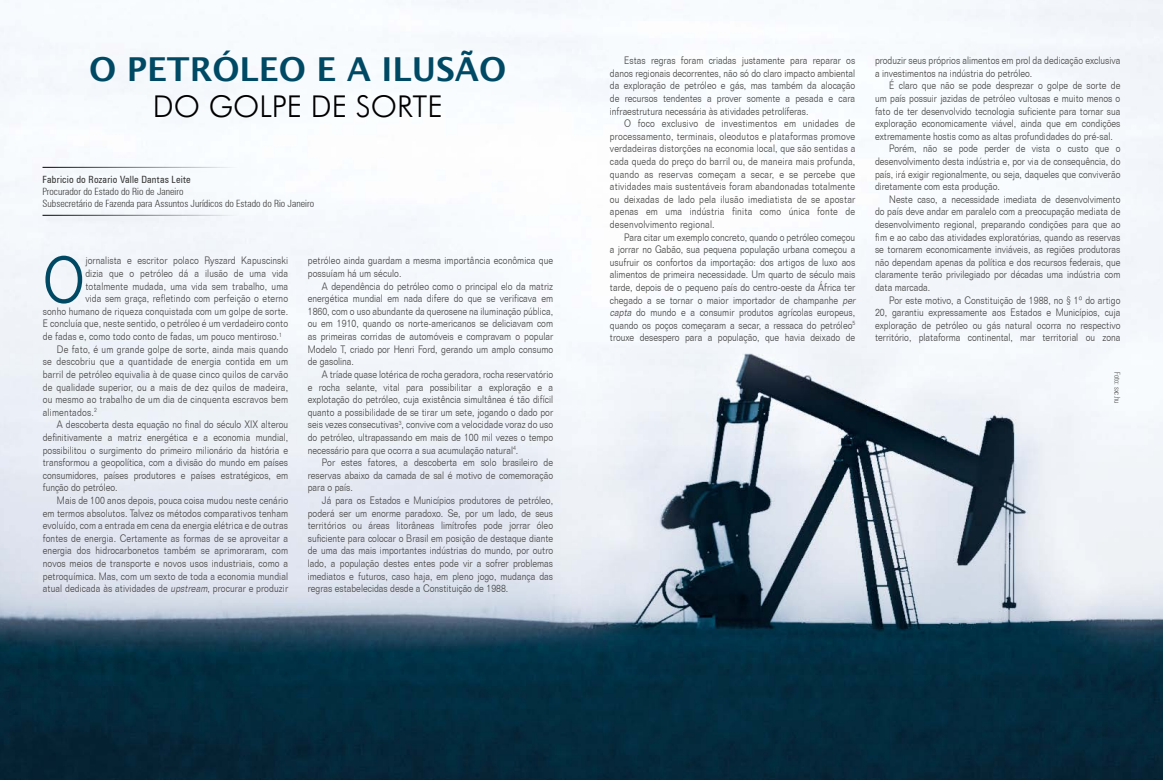
<style>
.page{position:relative;width:1163px;height:780px;background:#fff}
.page>*{position:absolute;margin:0;border:0;box-sizing:border-box;transform-origin:0 0}
.t1{font:300 63.5px "Folio BT";color:#004964;scale:.85 1}
.t2{font:600 33px "Lucida Sans";color:#004964}
.t3{font:300 30px "Futura BT";color:#000}
.t4{font:300 10.5px/12.6px "Folio BT";color:#4a4a49;text-align:justify;scale:.85 1}
.t5{font:300 10.5px "Folio BT";letter-spacing:.02em;color:#4a4a49;scale:.85 1}
.t6{font:300 condensed 10px/12px "Zurich BT";color:#3c3c3b}
.t7{font:condensed 10px "Zurich BT";letter-spacing:.02em;color:#3c3c3b}
.t8{font:300 condensed 8px "Zurich BT";color:#4a4a49;scale:.9 1}
.s1{font-style:italic}
</style>
<div class="page">
<img style="left:0;top:0;width:581px;height:780px">
<div style="left:41px;top:214px;width:266px;height:11px;background:#f2f5fa"></div>
<hr style="left:42px;top:215px;width:257px;height:1px;background:#000">
<div style="left:41px;top:166px;width:266px;height:11px;background:#f7fbfe"></div>
<hr style="left:42px;top:167px;width:257px;height:1px;background:#000">
<svg style="left:581px;top:0;width:581px;height:780px"></svg>
<h2 class="t2" style="left:89px;top:50px;width:419px">O PETRÓLEO E A ILUSÃO</h2>
<h3 class="t3" style="left:153px;top:88px;width:291px">DO GOlPE DE SORTE</h3>
<p class="t7" style="left:42px;top:173px;width:150px">Fabricio do Rozario Valle Dantas Leite</p>
<p class="t6" style="left:42px;top:185px;width:273px">Procurador do Estado do Rio de Janeiro<br>Subsecretário de Fazenda para Assuntos Jurídicos do Estado do Rio Janeiro</p>
<h1 class="t1" style="left:43px;top:241px;width:51px">O</h1>
<p class="t4" style="left:85px;top:254px;width:240px">jornalista e escritor polaco Ryszard Kapuscinski</p>
<p class="t4" style="left:85px;top:267px;width:240px">dizia que o petróleo dá a ilusão de uma vida</p>
<p class="t4" style="left:85px;top:279px;width:240px">totalmente mudada, uma vida sem trabalho, uma</p>
<p class="t4" style="left:85px;top:292px;width:240px">vida sem graça, refletindo com perfeição o eterno</p>
<p class="t4" style="left:43px;top:305px;width:290px">sonho humano de riqueza conquistada com um golpe de sorte.</p>
<p class="t4" style="left:43px;top:317px;width:290px">E concluía que, neste sentido, o petróleo é um verdadeiro conto</p>
<p class="t4" style="left:43px;top:330px;width:283px">de fadas e, como todo conto de fadas, um pouco mentiroso.<sup>1</sup></p>
<p class="t5" style="left:57px;top:342px;width:273px">De fato, é um grande golpe de sorte, ainda mais quando</p>
<p class="t5" style="left:43px;top:355px;width:290px">se descobriu que a quantidade de energia contida em um</p>
<p class="t5" style="left:43px;top:368px;width:290px">barril de petróleo equivalia à de quase cinco quilos de carvão</p>
<p class="t5" style="left:43px;top:380px;width:290px">de qualidade superior, ou a mais de dez quilos de madeira,</p>
<p class="t5" style="left:43px;top:393px;width:290px">ou mesmo ao trabalho de um dia de cinquenta escravos bem</p>
<p class="t5" style="left:43px;top:405px;width:65px">alimentados.<sup>2</sup></p>
<p class="t4" style="left:57px;top:418px;width:273px">A descoberta desta equação no final do século XIX alterou</p>
<p class="t4" style="left:43px;top:431px;width:290px">definitivamente a matriz energética e a economia mundial,</p>
<p class="t4" style="left:43px;top:443px;width:290px">possibilitou o surgimento do primeiro milionário da história e</p>
<p class="t4" style="left:43px;top:456px;width:290px">transformou a geopolítica, com a divisão do mundo em países</p>
<p class="t4" style="left:43px;top:468px;width:290px">consumidores, países produtores e países estratégicos, em</p>
<p class="t4" style="left:43px;top:481px;width:90px">função do petróleo.</p>
<p class="t4" style="left:57px;top:494px;width:273px">Mais de 100 anos depois, pouca coisa mudou neste cenário</p>
<p class="t4" style="left:43px;top:506px;width:290px">em termos absolutos. Talvez os métodos comparativos tenham</p>
<p class="t4" style="left:43px;top:519px;width:290px">evoluído, com a entrada em cena da energia elétrica e de outras</p>
<p class="t4" style="left:43px;top:531px;width:290px">fontes de energia. Certamente as formas de se aproveitar a</p>
<p class="t4" style="left:43px;top:544px;width:290px">energia dos hidrocarbonetos também se aprimoraram, com</p>
<p class="t4" style="left:43px;top:557px;width:290px">novos meios de transporte e novos usos industriais, como a</p>
<p class="t4" style="left:43px;top:569px;width:290px">petroquímica. Mas, com um sexto de toda a economia mundial</p>
<p class="t4" style="left:43px;top:582px;width:290px">atual dedicada às atividades de <span class="s1">upstream</span>, procurar e produzir</p>
<p class="t4" style="left:308px;top:254px;width:290px">petróleo ainda guardam a mesma importância econômica que possuíam há um século.</p>
<p class="t4" style="left:308px;top:279px;width:290px;text-indent:14px">A dependência do petróleo como o principal elo da matriz energética mundial em nada difere do que se verificava em 1860, com o uso abundante da querosene na iluminação pública, ou em 1910, quando os norte-americanos se deliciavam com as primeiras corridas de automóveis e compravam o popular Modelo T, criado por Henri Ford, gerando um amplo consumo de gasolina.</p>
<p class="t4" style="left:308px;top:368px;width:290px;text-indent:14px">A tríade quase lotérica de rocha geradora, rocha reservatório e rocha selante, vital para possibilitar a exploração e a explotação do petróleo, cuja existência simultânea é tão difícil quanto a possibilidade de se tirar um sete, jogando o dado por seis vezes consecutivas<sup>3</sup>, convive com a velocidade voraz do uso do petróleo, ultrapassando em mais de 100 mil vezes o tempo necessário para que ocorra a sua acumulação natural<sup>4</sup>.</p>
<p class="t4" style="left:308px;top:456px;width:290px;text-indent:14px">Por estes fatores, a descoberta em solo brasileiro de reservas abaixo da camada de sal é motivo de comemoração para o país.</p>
<p class="t4" style="left:308px;top:494px;width:290px;text-indent:14px">Já para os Estados e Municípios produtores de petróleo, poderá ser um enorme paradoxo. Se, por um lado, de seus territórios ou áreas litorâneas limítrofes pode jorrar óleo suficiente para colocar o Brasil em posição de destaque diante de uma das mais importantes indústrias do mundo, por outro lado, a população destes entes pode vir a sofrer problemas imediatos e futuros, caso haja, em pleno jogo, mudança das regras estabelecidas desde a Constituição de 1988.</p>
<p class="t4" style="left:610px;top:54px;width:290px;text-indent:14px">Estas regras foram criadas justamente para reparar os danos regionais decorrentes, não só do claro impacto ambiental da exploração de petróleo e gás, mas também da alocação de recursos tendentes a prover somente a pesada e cara infraestrutura necessária às atividades petrolíferas.</p>
<p class="t4" style="left:610px;top:117px;width:290px;text-indent:14px">O foco exclusivo de investimentos em unidades de processamento, terminais, oleodutos e plataformas promove verdadeiras distorções na economia local, que são sentidas a cada queda do preço do barril ou, de maneira mais profunda, quando as reservas começam a secar, e se percebe que atividades mais sustentáveis foram abandonadas totalmente ou deixadas de lado pela ilusão imediatista de se apostar apenas em uma indústria finita como única fonte de desenvolvimento regional.</p>
<p class="t4" style="left:610px;top:230px;width:293px;text-align:left;text-indent:14px">Para citar um exemplo concreto, quando o petróleo começou a jorrar no Gabão, sua pequena população urbana começou a usufruir os confortos da importação: dos artigos de luxo aos alimentos de primeira necessidade. Um quarto de século mais tarde, depois de o pequeno país do centro-oeste da África ter chegado a se tornar o maior importador de champanhe <span class="s1">per capta</span> do mundo e a consumir produtos agrícolas europeus, quando os poços começaram a secar, a ressaca do petróleo<sup>5 </sup>trouxe desespero para a população, que havia deixado de</p>
<p class="t4" style="left:874px;top:54px;width:290px">produzir seus próprios alimentos em prol da dedicação exclusiva a investimentos na indústria do petróleo.</p>
<p class="t4" style="left:889px;top:79px;width:273px">É claro que não se pode desprezar o golpe de sorte de</p>
<p class="t4" style="left:874px;top:92px;width:290px">um país possuir jazidas de petróleo vultosas e muito menos o</p>
<p class="t4" style="left:874px;top:104px;width:290px">fato de ter desenvolvido tecnologia suficiente para tornar sua</p>
<p class="t4" style="left:874px;top:117px;width:290px">exploração economicamente viável, ainda que em condições</p>
<p class="t4" style="left:874px;top:130px;width:281px">extremamente hostis como as altas profundidades do pré-sal.</p>
<p class="t4" style="left:889px;top:142px;width:273px">Porém, não se pode perder de vista o custo que o</p>
<p class="t4" style="left:874px;top:155px;width:290px">desenvolvimento desta indústria e, por via de consequência, do</p>
<p class="t4" style="left:874px;top:167px;width:290px">país, irá exigir regionalmente, ou seja, daqueles que conviverão</p>
<p class="t4" style="left:874px;top:180px;width:148px">diretamente com esta produção.</p>
<p class="t4" style="left:889px;top:193px;width:273px">Neste caso, a necessidade imediata de desenvolvimento</p>
<p class="t4" style="left:874px;top:205px;width:290px">do país deve andar em paralelo com a preocupação mediata de</p>
<p class="t4" style="left:874px;top:218px;width:290px">desenvolvimento regional, preparando condições para que ao</p>
<p class="t4" style="left:874px;top:230px;width:290px">fim e ao cabo das atividades exploratórias, quando as reservas</p>
<p class="t4" style="left:874px;top:243px;width:290px">se tornarem economicamente inviáveis, as regiões produtoras</p>
<p class="t4" style="left:874px;top:256px;width:290px">não dependam apenas da política e dos recursos federais, que</p>
<p class="t4" style="left:874px;top:268px;width:290px">claramente terão privilegiado por décadas uma indústria com</p>
<p class="t4" style="left:874px;top:281px;width:66px">data marcada.</p>
<p class="t4" style="left:889px;top:293px;width:273px">Por este motivo, a Constituição de 1988, no § 1º do artigo</p>
<p class="t4" style="left:874px;top:306px;width:290px">20, garantiu expressamente aos Estados e Municípios, cuja</p>
<p class="t4" style="left:874px;top:319px;width:290px">exploração de petróleo ou gás natural ocorra no respectivo</p>
<p class="t4" style="left:874px;top:331px;width:290px">território, plataforma continental, mar territorial ou zona</p>
<p class="t8" style="left:1121px;top:372px;width:36px;rotate:90deg">Foto: sxc.hu</p>
</div>
